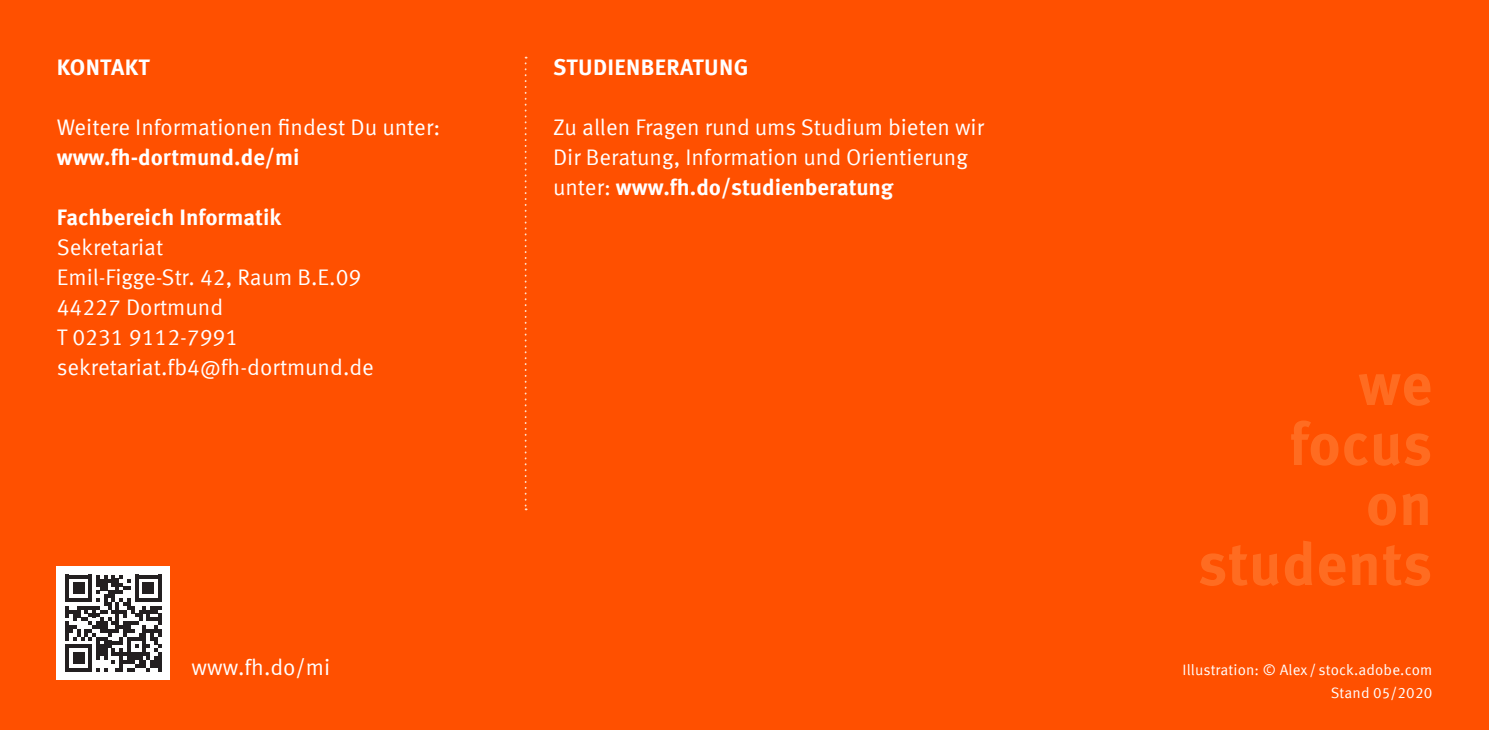
<style>
.page{position:relative;width:1489px;height:730px;background:#fff}
.page>*{position:absolute;margin:0;border:0;box-sizing:border-box;transform-origin:0 0}
.t1{font:22.5px/30px "Meta Offc Pro Norm";color:#fff}
.t2{font:700 22.5px "Meta Offc Pro";color:#fff}
.t3{font:15px/22.5px "Meta Offc Pro Norm";letter-spacing:.01em;color:#fff;text-align:right}
.s1{font-family:"Meta Offc Pro Norm";font-weight:400}
</style>
<div class="page">
<div style="left:0;top:0;width:1488px;height:730px;background:#ff5000"></div>
<svg style="left:524px;top:57px;width:2px;height:453px"></svg>
<svg style="left:1200px;top:541px;width:229px;height:45px"></svg>
<svg style="left:1368px;top:494px;width:59px;height:32px"></svg>
<svg style="left:1291px;top:420px;width:138px;height:46px"></svg>
<svg style="left:1359px;top:374px;width:71px;height:32px"></svg>
<div style="left:57px;top:566px;width:113px;height:114px;background:#fff"></div>
<svg style="left:65px;top:575px;width:97px;height:96px"></svg>
<p class="t2" style="left:57px;top:50px;width:94px">KONTAKT</p>
<p class="t1" style="left:57px;top:111px;width:385px">Weitere Informationen findest Du unter:</p>
<p class="t2" style="left:57px;top:140px;width:244px">www.fh-dortmund.de/mi</p>
<p class="t2" style="left:57px;top:200px;width:226px">Fachbereich Informatik</p>
<p class="t1" style="left:57px;top:231px;width:319px">Sekretariat<br>Emil-Figge-Str. 42, Raum B.E.09<br>44227 Dortmund<br>T 0231 9112-7991 sekretariat.fb4@fh-dortmund.de</p>
<p class="t2" style="left:553px;top:50px;width:197px">STUDIENBERATUNG</p>
<p class="t1" style="left:553px;top:111px;width:432px">Zu allen Fragen rund ums Studium bieten wir<br>Dir Beratung, Information und Orientierung</p>
<p class="t2" style="left:553px;top:170px;width:342px"><span class="s1">unter:</span> www.fh.do/studienberatung</p>
<p class="t1" style="left:191px;top:651px;width:140px">www.fh.do/mi</p>
<p class="t3" style="left:1182px;top:658px;width:251px">Illustration: © Alex / stock.adobe.com<br>Stand 05/2020</p>
</div>
